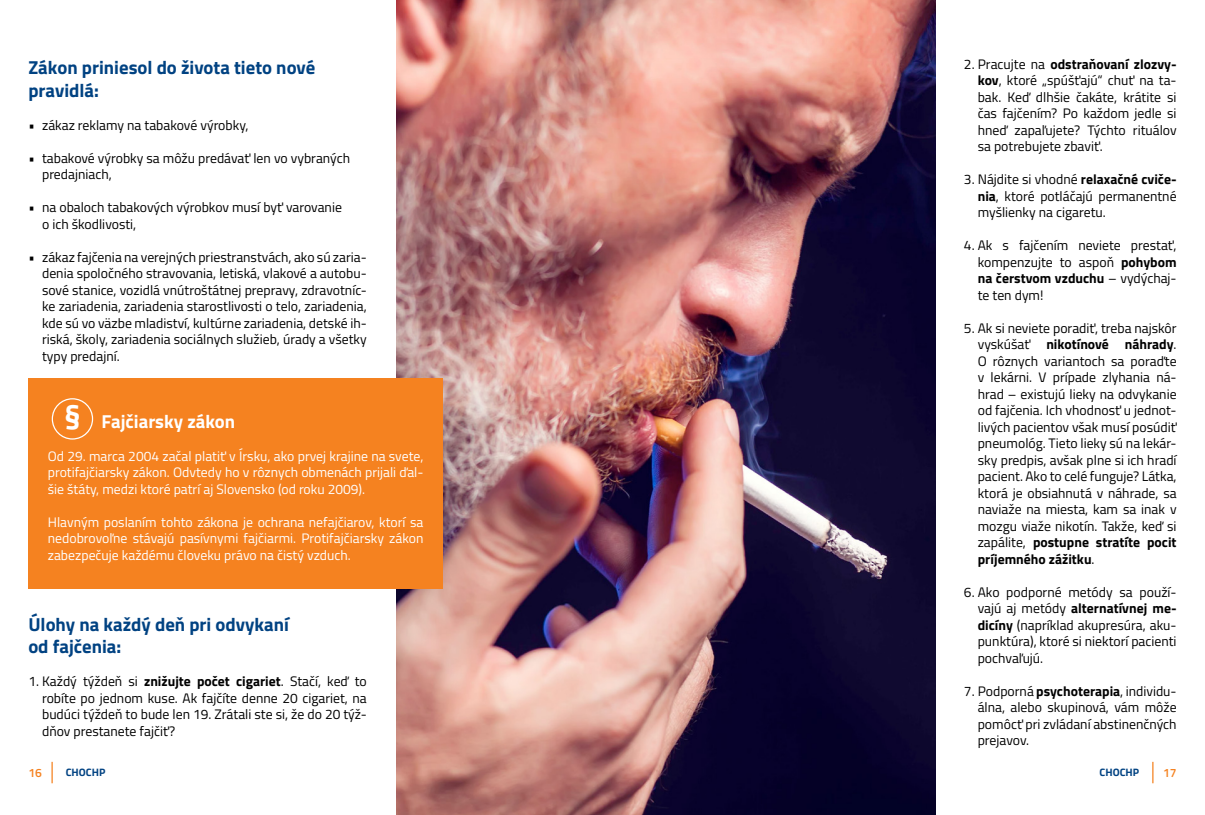
<style>
.page{position:relative;width:1205px;height:815px;background:#fff}
.page>*{position:absolute;margin:0;border:0;box-sizing:border-box;transform-origin:0 0}
.t1{font:700 30px "Titillium Web";color:#fff}
.t2{font:700 18.75px/22.5px "Titillium Web";color:#004282}
.t3{font:700 18.75px "Titillium Web";color:#fff}
.t4{font:13.75px/16.5px "Titillium Web";color:#000;text-align:justify}
.t5{font:13.75px/16.5px "Titillium Web";color:#fff;text-align:justify}
.t6{font:600 12.12px "Titillium Web";color:#f58220}
.t7{font:700 10.75px "Titillium Web";color:#004282}
.s1{font-weight:700}
</style>
<div class="page">
<img style="left:397px;top:0;width:538px;height:815px">
<hr style="left:51px;top:762px;width:2px;height:21px;background:#f58220">
<svg style="left:1152px;top:762px;width:1px;height:21px"></svg>
<div style="left:28px;top:378px;width:415px;height:210px;background:#f58220"></div>
<div style="left:52px;top:398px;width:41px;height:42px;border:1px solid #fff;border-radius:50%"></div>
<p class="t4" style="left:978px;top:55px;width:200px;text-indent:-14px">2. Pracujte na <span class="s1">odstraňovaní zlozvy&shy;kov</span>, ktoré „spúšťajú“ chuť na ta&shy;bak. Keď dlhšie čakáte, krátite si čas fajčením? Po každom jedle si hneď zapaľujete? Týchto rituálov sa potrebujete zbaviť.</p>
<p class="t4" style="left:978px;top:170px;width:200px;text-indent:-14px">3. Nájdite si vhodné <span class="s1">relaxačné cviče&shy;nia</span>, ktoré potláčajú permanentné myšlienky na cigaretu.</p>
<p class="t4" style="left:978px;top:236px;width:200px;text-indent:-14px">4. Ak s fajčením neviete prestať, kompenzujte to aspoň <span class="s1">pohybom na čerstvom vzduchu</span> – vydýchaj&shy;te ten dym!</p>
<p class="t4" style="left:978px;top:319px;width:200px;text-indent:-14px">5. Ak si neviete poradiť, treba najskôr vyskúšať <span class="s1">nikotínové náhrady</span>.<br>O rôznych variantoch sa poraďte v lekárni. V prípade zlyhania ná&shy;hrad – existujú lieky na odvykanie od fajčenia. Ich vhodnosť u jednot&shy;livých pacientov však musí posúdiť pneumológ. Tieto lieky sú na lekár&shy;sky predpis, avšak plne si ich hradí pacient. Ako to celé funguje? Látka, ktorá je obsiahnutá v náhrade, sa naviaže na miesta, kam sa inak v mozgu viaže nikotín. Takže, keď si zapálite, <span class="s1">postupne stratíte pocit príjemného zážitku</span>.</p>
<p class="t4" style="left:978px;top:583px;width:200px;text-indent:-14px">6. Ako podporné metódy sa použí&shy;vajú aj metódy <span class="s1">alternatívnej me&shy;dicíny</span> (napríklad akupresúra, aku&shy;punktúra), ktoré si niektorí pacienti pochvaľujú.</p>
<p class="t4" style="left:978px;top:682px;width:200px;text-indent:-14px">7. Podporná <span class="s1">psychoterapia</span>, individu&shy;álna, alebo skupinová, vám môže pomôcť pri zvládaní abstinenčných prejavov.</p>
<h2 class="t2" style="left:28px;top:56px;width:288px">Zákon priniesol do života tieto nové pravidlá:</h2>
<p class="t4" style="left:28px;top:116px;width:222px">• zákaz reklamy na tabakové výrobky,</p>
<p class="t4" style="left:42px;top:149px;width:309px;text-indent:-14px">• tabakové výrobky sa môžu predávať len vo vybraných predajniach,</p>
<p class="t4" style="left:42px;top:199px;width:301px;text-indent:-14px">• na obaloch tabakových výrobkov musí byť varovanie o ich škodlivosti,</p>
<p class="t4" style="left:42px;top:248px;width:326px;text-indent:-14px">• zákaz fajčenia na verejných priestranstvách, ako sú zaria&shy;denia spoločného stravovania, letiská, vlakové a autobu&shy;sové stanice, vozidlá vnútroštátnej prepravy, zdravotníc&shy;ke zariadenia, zariadenia starostlivosti o telo, zariadenia, kde sú vo väzbe mladiství, kultúrne zariadenia, detské ih&shy;riská, školy, zariadenia sociálnych služieb, úrady a všetky typy predajní.</p>
<h1 class="t1" style="left:65px;top:391px;width:17px">§</h1>
<h2 class="t3" style="left:101px;top:407px;width:135px">Fajčiarsky zákon</h2>
<p class="t5" style="left:48px;top:447px;width:377px">Od 29. marca 2004 začal platiť v Írsku, ako prvej krajine na svete, protifajčiarsky zákon. Odvtedy ho v rôznych obmenách prijali ďal&shy;šie štáty, medzi ktoré patrí aj Slovensko (od roku 2009).</p>
<p class="t5" style="left:48px;top:513px;width:377px">Hlavným poslaním tohto zákona je ochrana nefajčiarov, ktorí sa nedobrovoľne stávajú pasívnymi fajčiarmi. Protifajčiarsky zákon zabezpečuje každému človeku právo na čistý vzduch.</p>
<h2 class="t2" style="left:28px;top:612px;width:262px">Úlohy na každý deň pri odvykaní od fajčenia:</h2>
<p class="t4" style="left:42px;top:673px;width:326px;text-indent:-14px">1. Každý týždeň si <span class="s1">znižujte počet cigariet</span>. Stačí, keď to robíte po jednom kuse. Ak fajčíte denne 20 cigariet, na budúci týždeň to bude len 19. Zrátali ste si, že do 20 týž&shy;dňov prestanete fajčiť?</p>
<p class="t6" style="left:28px;top:763px;width:15px">16</p>
<p class="t7" style="left:66px;top:764px;width:41px">CHOCHP</p>
<p class="t7" style="left:1099px;top:764px;width:41px">CHOCHP</p>
<p class="t6" style="left:1163px;top:763px;width:15px">17</p>
</div>
